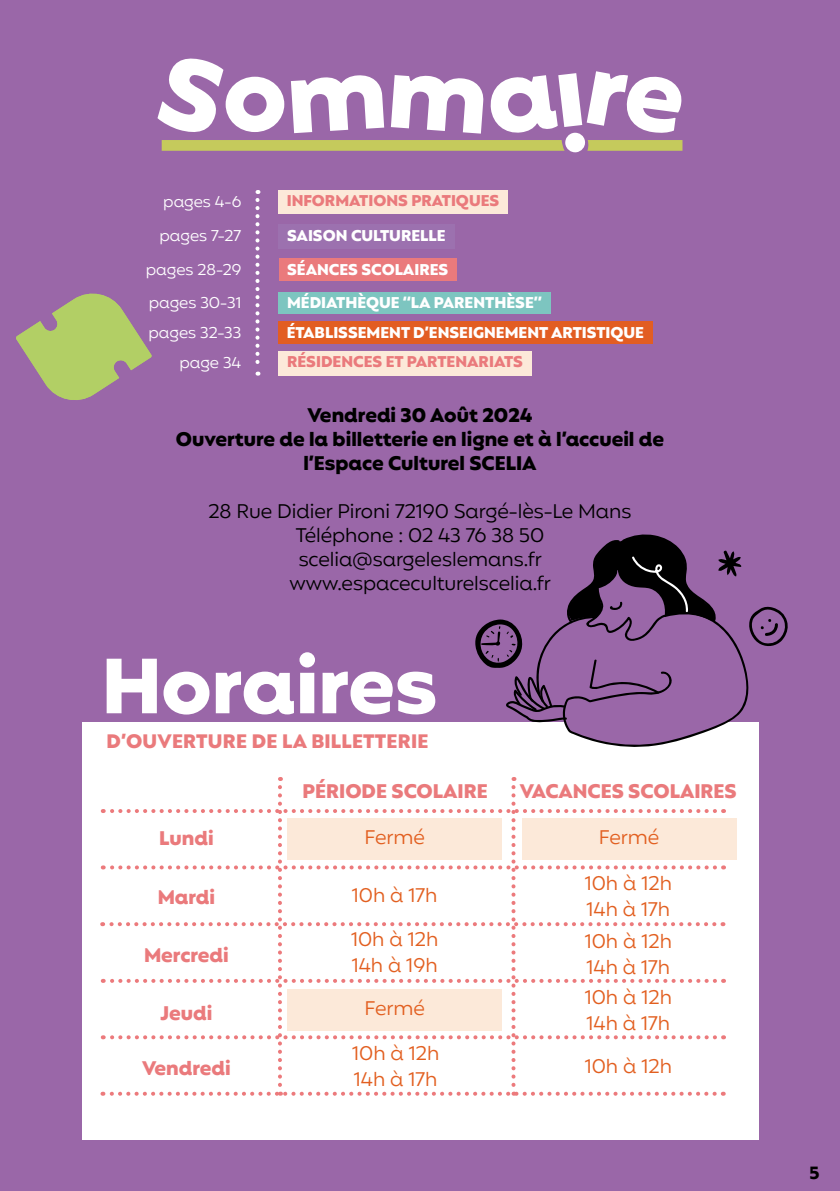
<style>
.page{position:relative;width:840px;height:1191px;background:#fff}
.page>*{position:absolute;margin:0;border:0;box-sizing:border-box;transform-origin:0 0}
.t1{font:900 79.2px "Mangueira";color:#fff}
.t2{font:20px/24px "Mangueira";color:#000;text-align:center}
.t3{font:20px/26px "Mangueira";color:#e25f20}
.t4{font:900 20px/24px "Mangueira";color:#000;text-align:center}
.t5{font:900 20px "Mangueira";color:#ea7a7c}
.t6{font:900 19.8px "Mangueira";letter-spacing:.01em;color:#ea7a7c}
.t7{font:700 18px "Mangueira";color:#000}
.t8{font:900 15.8px/33.6px "Mangueira";color:#fff}
.t9{font:15.8px/33px "Mangueira";color:#fff}
.t10{font:900 15.8px "Mangueira";color:#ea7a7c}
</style>
<div class="page">
<div style="left:0;top:0;width:839px;height:1191px;background:#9a67a8"></div>
<svg style="left:157px;top:58px;width:525px;height:95px"></svg>
<svg style="left:16px;top:293px;width:136px;height:107px"></svg>
<div style="left:82px;top:722px;width:675px;height:418px;background:#fff"></div>
<svg style="left:102px;top:787px;width:612px;height:308px"></svg>
<div style="left:287px;top:818px;width:214px;height:42px;background:#fce9d9"></div>
<div style="left:521px;top:818px;width:214px;height:42px;background:#fce9d9"></div>
<div style="left:287px;top:988px;width:214px;height:42px;background:#fce9d9"></div>
<svg style="left:475px;top:534px;width:313px;height:213px"></svg>
<div style="left:279px;top:258px;width:177px;height:23px;background:#ea7a7c"></div>
<div style="left:278px;top:292px;width:272px;height:21px;background:#7dc5c0"></div>
<svg style="left:255px;top:200px;width:4px;height:175px"></svg>
<div style="left:278px;top:321px;width:374px;height:23px;background:#e25d22"></div>
<div style="left:278px;top:224px;width:176px;height:24px;background:#9c71af"></div>
<div style="left:278px;top:351px;width:253px;height:24px;background:#fce9d9"></div>
<div style="left:278px;top:190px;width:229px;height:23px;background:#fce9d9"></div>
<p class="t9" style="left:163px;top:186px;width:79px">pages 4-6</p>
<p class="t10" style="left:286px;top:191px;width:214px">INFORMATIONS PRATIQUES</p>
<p class="t9" style="left:159px;top:221px;width:83px">pages 7-27</p>
<p class="t8" style="left:287px;top:220px;width:160px">SAISON CULTURELLE</p>
<p class="t9" style="left:146px;top:254px;width:97px">pages 28-29 pages 30-31</p>
<p class="t9" style="left:148px;top:317px;width:94px">pages 32-33</p>
<p class="t8" style="left:287px;top:254px;width:256px">SÉANCES SCOLAIRES<br>MÉDIATHÈQUE “LA PARENTHÈSE”</p>
<p class="t8" style="left:286px;top:317px;width:359px">ÉTABLISSEMENT D’ENSEIGNEMENT ARTISTIQUE</p>
<p class="t9" style="left:179px;top:347px;width:63px">page 34</p>
<p class="t10" style="left:287px;top:351px;width:237px">RÉSIDENCES ET PARTENARIATS</p>
<p class="t4" style="left:176px;top:404px;width:489px">Vendredi 30 Août 2024<br>Ouverture de la billetterie en ligne et à l’accueil de l’Espace Culturel SCELIA</p>
<p class="t2" style="left:208px;top:500px;width:424px">28 Rue Didier Pironi 72190 Sargé-lès-Le Mans<br>Téléphone : 02 43 76 38 50 scelia@sargeleslemans.fr www.espaceculturelscelia.fr</p>
<h1 class="t1" style="left:102px;top:634px;width:337px">Horaires</h1>
<p class="t6" style="left:106px;top:728px;width:323px">D’OUVERTURE DE LA BILLETTERIE</p>
<p class="t5" style="left:159px;top:825px;width:56px">Lundi</p>
<p class="t5" style="left:158px;top:884px;width:59px">Mardi</p>
<p class="t5" style="left:144px;top:942px;width:86px">Mercredi</p>
<p class="t5" style="left:160px;top:1000px;width:53px">Jeudi</p>
<p class="t5" style="left:142px;top:1055px;width:90px">Vendredi</p>
<p class="t5" style="left:302px;top:777px;width:187px">PÉRIODE SCOLAIRE</p>
<p class="t5" style="left:519px;top:777px;width:218px">VACANCES SCOLAIRES</p>
<p class="t3" style="left:364px;top:826px;width:62px">Fermé</p>
<p class="t3" style="left:598px;top:826px;width:62px">Fermé</p>
<p class="t3" style="left:351px;top:883px;width:87px">10h à 17h</p>
<p class="t3" style="left:584px;top:871px;width:89px">10h à 12h<br>14h à 17h</p>
<p class="t3" style="left:351px;top:927px;width:89px">10h à 12h<br>14h à 19h</p>
<p class="t3" style="left:584px;top:929px;width:89px">10h à 12h<br>14h à 17h</p>
<p class="t3" style="left:584px;top:985px;width:89px">10h à 12h<br>14h à 17h</p>
<p class="t3" style="left:352px;top:1042px;width:89px">10h à 12h<br>14h à 17h</p>
<p class="t3" style="left:364px;top:996px;width:62px">Fermé</p>
<p class="t3" style="left:584px;top:1054px;width:89px">10h à 12h</p>
<p class="t7" style="left:808px;top:1161px;width:12px">5</p>
</div>
